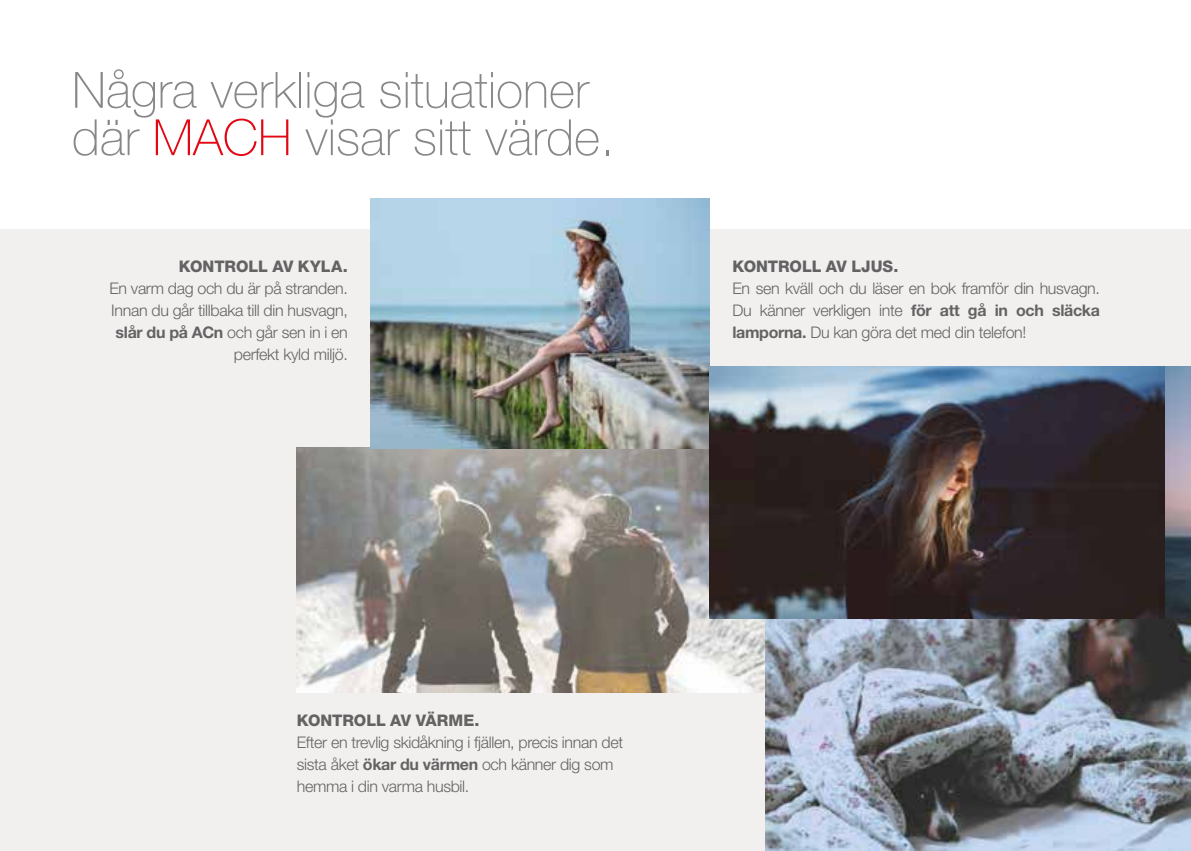
<style>
.page{position:relative;width:1191px;height:851px;background:#fff}
.page>*{position:absolute;margin:0;border:0;box-sizing:border-box;transform-origin:0 0}
.t1{font:100 50px/47.4px "Helvetica Neue LT Pro";color:#878787}
.t2{font:300 16px/22px "Helvetica Neue LT Pro";letter-spacing:-.02em;color:#646363;text-align:right}
.t3{font:800 16px "Helvetica Neue LT Pro";letter-spacing:-.005em;color:#646363}
.s1{color:#e30613}
.s2{font-weight:700}
</style>
<div class="page">
<div style="left:0;top:229px;width:1191px;height:621px;background:#f2f0ef"></div>
<img style="left:297px;top:447px;width:468px;height:245px">
<img style="left:370px;top:198px;width:339px;height:250px">
<img style="left:1164px;top:367px;width:27px;height:252px">
<img style="left:765px;top:619px;width:426px;height:231px">
<img style="left:710px;top:367px;width:454px;height:252px">
<h1 class="t1" style="left:72px;top:66px;width:543px">Några verkliga situationer där <span class="s1">MACH</span> visar sitt värde.</h1>
<p class="t3" style="left:179px;top:257px;width:170px">KONTROLL AV KYLA.</p>
<p class="t2" style="left:109px;top:277px;width:240px">En varm dag och du är på stranden.<br>Innan du går tillbaka till din husvagn, <span class="s2">slår du på ACn</span> och går sen in i en perfekt kyld miljö.</p>
<p class="t3" style="left:732px;top:257px;width:167px">KONTROLL AV LJUS.</p>
<p class="t2" style="left:732px;top:277px;width:369px;text-align:justify">En sen kväll och du läser en bok framför din husvagn.<br>Du känner verkligen inte <span class="s2">för att gå in och släcka lamporna.</span> Du kan göra det med din telefon!</p>
<p class="t3" style="left:297px;top:711px;width:184px">KONTROLL AV VÄRME.</p>
<p class="t2" style="left:297px;top:731px;width:328px;text-align:left">Efter en trevlig skidåkning i fjällen, precis innan det sista åket <span class="s2">ökar du värmen</span> och känner dig som hemma i din varma husbil.</p>
</div>
